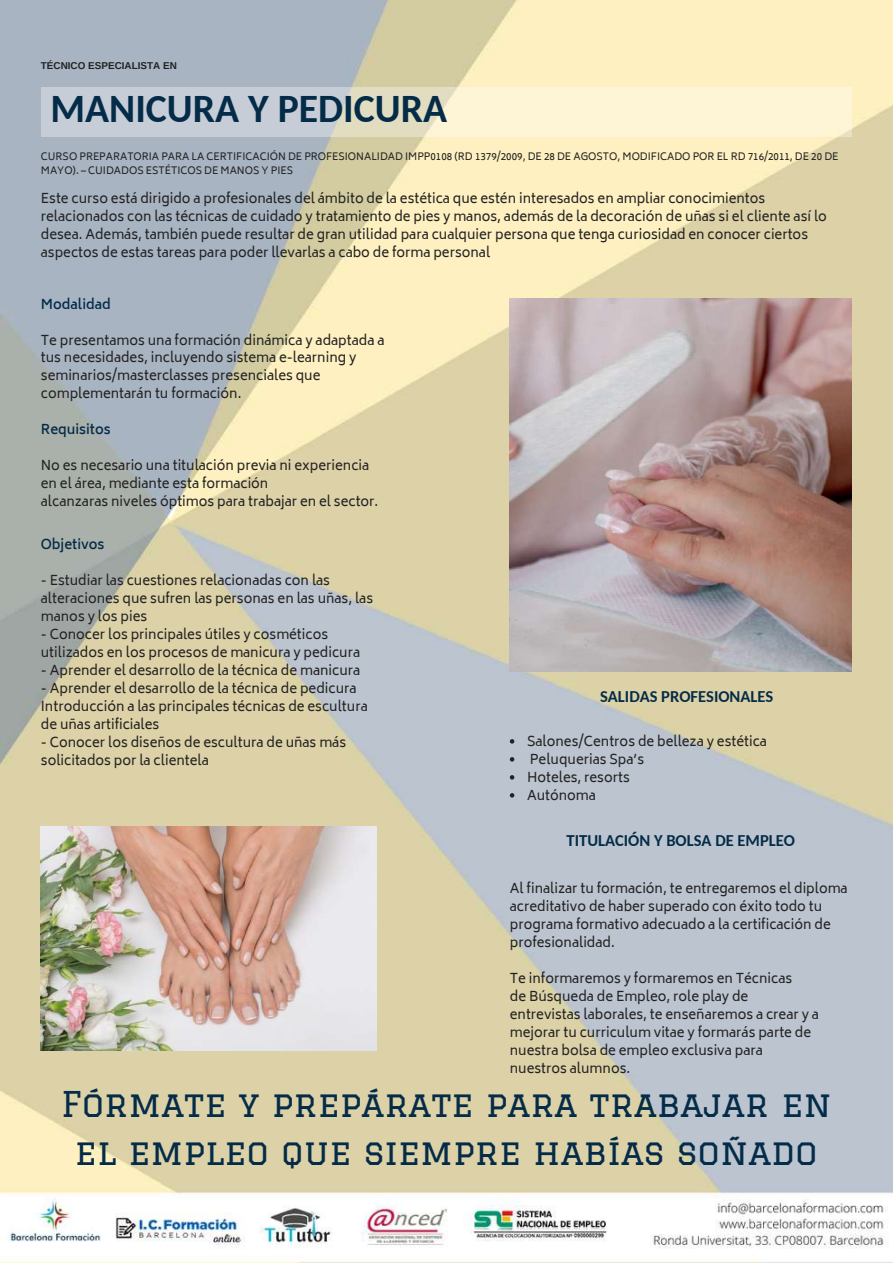
<style>
.page{position:relative;width:893px;height:1264px;background:#fff}
.page>*{position:absolute;margin:0;border:0;box-sizing:border-box;transform-origin:0 0}
.t1{font:700 39.6px "Carlito";color:#042c48}
.t2{font:34.65px/48.3px "Graduate";color:#042c48;text-align:center}
.t3{font:700 16.5px "Carlito";color:#042c48}
.t4{font:13.2px/18px "Biryani";color:#222}
.t5{font:600 13.2px "Biryani";color:#042c48}
.t6{font:9.9px/13.5px "Biryani";color:#222}
.t7{font:700 9.9px "Arimo";color:#222}
</style>
<div class="page">
<img style="left:0;top:0;width:892px;height:1262px">
<svg style="left:41px;top:87px;width:810px;height:49px;background:#e5e2d3"></svg>
<img style="left:41px;top:826px;width:335px;height:224px">
<img style="left:510px;top:298px;width:341px;height:374px">
<svg style="left:510px;top:739px;width:4px;height:4px"></svg>
<svg style="left:510px;top:757px;width:4px;height:4px"></svg>
<svg style="left:510px;top:775px;width:4px;height:4px"></svg>
<svg style="left:510px;top:793px;width:4px;height:4px"></svg>
<p class="t7" style="left:41px;top:60px;width:137px">TÉCNICO ESPECIALISTA EN</p>
<h1 class="t1" style="left:50px;top:93px;width:398px">MANICURA Y PEDICURA</h1>
<p class="t6" style="left:41px;top:150px;width:799px">CURSO PREPARATORIA PARA LA CERTIFICACIÓN DE PROFESIONALIDAD IMPP0108 (RD 1379/2009, DE 28 DE AGOSTO, MODIFICADO POR EL RD 716/2011, DE 20 DE<br>MAYO). – CUIDADOS ESTÉTICOS DE MANOS Y PIES</p>
<p class="t4" style="left:41px;top:189px;width:787px">Este curso está dirigido a profesionales del ámbito de la estética que estén interesados en ampliar conocimientos relacionados con las técnicas de cuidado y tratamiento de pies y manos, además de la decoración de uñas si el cliente así lo desea. Además, también puede resultar de gran utilidad para cualquier persona que tenga curiosidad en conocer ciertos aspectos de estas tareas para poder llevarlas a cabo de forma personal</p>
<p class="t5" style="left:41px;top:296px;width:71px">Modalidad</p>
<p class="t4" style="left:41px;top:331px;width:345px">Te presentamos una formación dinámica y adaptada a tus necesidades, incluyendo sistema e-learning y seminarios/masterclasses presenciales que complementarán tu formación.</p>
<p class="t5" style="left:41px;top:422px;width:71px">Requisitos</p>
<p class="t4" style="left:41px;top:457px;width:339px">No es necesario una titulación previa ni experiencia en el área, mediante esta formación<br>alcanzaras niveles óptimos para trabajar en el sector.</p>
<p class="t5" style="left:41px;top:537px;width:65px">Objetivos</p>
<p class="t4" style="left:41px;top:571px;width:334px">- Estudiar las cuestiones relacionadas con las alteraciones que sufren las personas en las uñas, las manos y los pies</p>
<p class="t4" style="left:41px;top:625px;width:321px">- Conocer los principales útiles y cosméticos utilizados en los procesos de manicura y pedicura</p>
<p class="t4" style="left:41px;top:661px;width:321px">- Aprender el desarrollo de la técnica de manicura</p>
<p class="t4" style="left:41px;top:679px;width:328px">- Aprender el desarrollo de la técnica de pedicura<br>Introducción a las principales técnicas de escultura de uñas artificiales</p>
<p class="t4" style="left:41px;top:733px;width:307px">- Conocer los diseños de escultura de uñas más solicitados por la clientela</p>
<p class="t4" style="left:527px;top:732px;width:241px">Salones/Centros de belleza y estética<br>Peluquerias Spa’s<br>Hoteles, resorts<br>Autónoma</p>
<p class="t3" style="left:600px;top:689px;width:175px">SALIDAS PROFESIONALES</p>
<p class="t3" style="left:566px;top:833px;width:230px">TITULACIÓN Y BOLSA DE EMPLEO</p>
<p class="t4" style="left:510px;top:879px;width:339px">Al finalizar tu formación, te entregaremos el diploma acreditativo de haber superado con éxito todo tu programa formativo adecuado a la certificación de profesionalidad.</p>
<p class="t4" style="left:510px;top:969px;width:310px">Te informaremos y formaremos en Técnicas<br>de Búsqueda de Empleo, role play de entrevistas laborales, te enseñaremos a crear y a mejorar tu curriculum vitae y formarás parte de nuestra bolsa de empleo exclusiva para nuestros alumnos.</p>
<h2 class="t2" style="left:61px;top:1079px;width:772px">Fórmate y prepárate para trabajar en el empleo que siempre habías soñado</h2>
</div>
